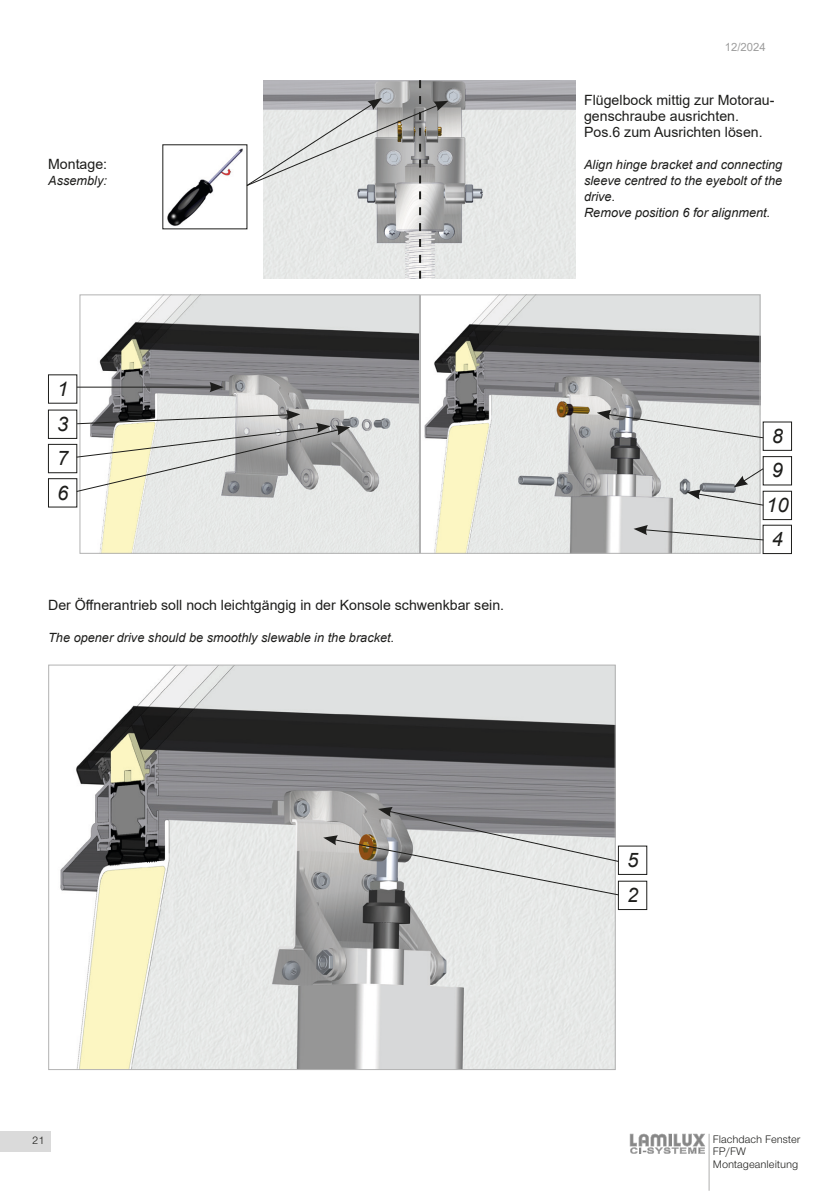
<style>
.page{position:relative;width:840px;height:1191px;background:#fff}
.page>*{position:absolute;margin:0;border:0;box-sizing:border-box;transform-origin:0 0}
.t1{font:italic 20px/34.4px "Arial";color:#1d1d1b}
.t2{font:14.2px/16px "Arial";color:#1d1d1b}
.t3{font:italic 12.8px/16px "Arial";color:#1d1d1b}
.t4{font:11.4px/12.8px "Nimbus Sans Novus T";color:#1d1d1b}
.t5{font:11.4px "Arial";color:#9d9d9d}
</style>
<div class="page">
<svg style="left:629px;top:1133px;width:76px;height:20px"></svg>
<hr style="left:708px;top:1133px;width:1px;height:57px;background:#c7c7c6">
<div style="left:0;top:1130px;width:51px;height:21px;background:#dadada"></div>
<img style="left:60px;top:666px;width:553px;height:402px">
<svg style="left:323px;top:807px;width:296px;height:89px;background:#bcbcbc"></svg>
<img style="left:81px;top:296px;width:677px;height:256px">
<div style="left:79px;top:294px;width:341px;height:260px;border:1px solid #b2b2b2"></div>
<div style="left:420px;top:294px;width:340px;height:260px;border:1px solid #b2b2b2"></div>
<div style="left:48px;top:410px;width:29px;height:29px;border:1px solid #1d1d1b"></div>
<div style="left:48px;top:444px;width:29px;height:29px;border:1px solid #1d1d1b"></div>
<svg style="left:596px;top:410px;width:168px;height:29px;background:#cecfcf"></svg>
<div style="left:762px;top:456px;width:29px;height:29px;border:1px solid #1d1d1b"></div>
<div style="left:762px;top:491px;width:29px;height:29px;border:1px solid #1d1d1b"></div>
<svg style="left:686px;top:467px;width:78px;height:39px;background:#c9cbcb"></svg>
<div style="left:762px;top:525px;width:29px;height:29px;border:1px solid #1d1d1b"></div>
<svg style="left:633px;top:525px;width:131px;height:16px;background:#cdcece"></svg>
<img style="left:448px;top:80px;width:127px;height:199px">
<img style="left:167px;top:148px;width:76px;height:78px">
<svg style="left:245px;top:80px;width:203px;height:199px;background:#cecfcf"></svg>
<div style="left:48px;top:478px;width:29px;height:29px;border:1px solid #1d1d1b"></div>
<svg style="left:75px;top:410px;width:275px;height:82px;background:#c5c5bf"></svg>
<hr style="left:77px;top:386px;width:135px;height:1px;background:#1d1d1b">
<svg style="left:209px;top:382px;width:14px;height:10px"></svg>
<p class="t2" style="left:48px;top:156px;width:60px">Montage:</p>
<p class="t3" style="left:48px;top:173px;width:60px">Assembly:</p>
<h1 class="t1" style="left:57px;top:372px;width:13px">1</h1>
<p class="t5" style="left:724px;top:39px;width:42px">12/2024</p>
<p class="t2" style="left:583px;top:92px;width:192px">Flügelbock mittig zur Motorau&shy;genschraube ausrichten.<br>Pos.6 zum Ausrichten lösen.</p>
<p class="t3" style="left:583px;top:157px;width:199px">Align hinge bracket and connecting sleeve centred to the eyebolt of the drive.<br>Remove position 6 for alignment.</p>
<h1 class="t1" style="left:57px;top:407px;width:13px">3<br>7</h1>
<h1 class="t1" style="left:765px;top:419px;width:24px">8<br>9<br>10<br>4</h1>
<h1 class="t1" style="left:57px;top:475px;width:13px">6</h1>
<p class="t2" style="left:48px;top:597px;width:457px">Der Öffnerantrieb soll noch leichtgängig in der Konsole schwenkbar sein.</p>
<p class="t3" style="left:48px;top:629px;width:347px">The opener drive should be smoothly slewable in the bracket.</p>
<h1 class="t1" style="left:626px;top:842px;width:13px;line-height:35.2px">5<br>2</h1>
<p class="t4" style="left:32px;top:1133px;width:14px">21</p>
<p class="t4" style="left:712px;top:1132px;width:89px">Flachdach Fenster<br>FP/FW<br>Montageanleitung</p>
</div>
